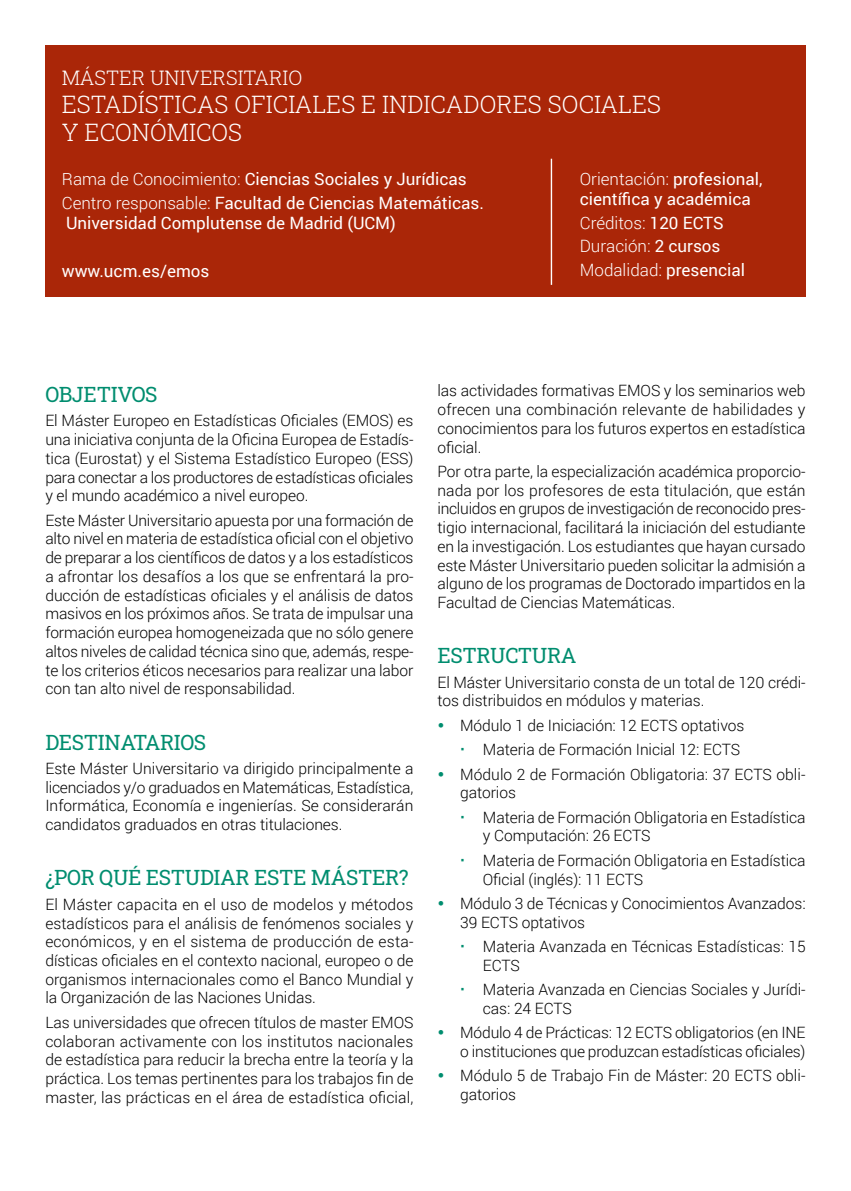
<style>
.page{position:relative;width:851px;height:1191px;background:#fff}
.page>*{position:absolute;margin:0;border:0;box-sizing:border-box;transform-origin:0 0}
.t1{font:300 24px/28px "Roboto Slab";color:#fff}
.t2{font:21px "Roboto Slab";letter-spacing:-.02em;color:#008d6f}
.t3{font:300 20px "Roboto Slab";color:#fff}
.t4{font:17px/24px "Roboto";color:#fff}
.t5{font:300 17px/24px "Roboto";color:#fff}
.t6{font:300 15.6px/18.8px "Roboto";letter-spacing:-.005em;color:#000}
.s1{font-weight:300}
.s2{font-weight:400}
</style>
<div class="page">
<div style="left:45px;top:45px;width:760px;height:252px;background:#aa2608"></div>
<hr style="left:550px;top:159px;width:2px;height:126px;background:#fff">
<p class="t3" style="left:62px;top:64px;width:242px">MÁSTER UNIVERSITARIO</p>
<h1 class="t1" style="left:62px;top:89px;width:600px">ESTADÍSTICAS OFICIALES E INDICADORES SOCIALES<br>Y ECONÓMICOS</h1>
<p class="t4" style="left:62px;top:166px;width:423px"><span class="s1">Rama de Conocimiento:</span> Ciencias Sociales y Jurídicas<br><span class="s1">Centro responsable:</span> Facultad de Ciencias Matemáticas.</p>
<p class="t4" style="left:66px;top:210px;width:331px">Universidad Complutense de Madrid (UCM)</p>
<p class="t4" style="left:62px;top:258px;width:149px">www.ucm.es/emos</p>
<p class="t4" style="left:579px;top:168px;width:184px;line-height:20px"><span class="s1">Orientación:</span> profesional, científica y académica</p>
<p class="t5" style="left:579px;top:210px;width:167px">Créditos: <span class="s2">120 ECTS<br></span>Duración: <span class="s2">2 cursos<br></span>Modalidad: <span class="s2">presencial</span></p>
<h2 class="t2" style="left:45px;top:380px;width:114px">OBJETIVOS</h2>
<p class="t6" style="left:45px;top:411px;width:369px;text-align:justify">El Máster Europeo en Estadísticas Oficiales (EMOS) es una iniciativa conjunta de la Oficina Europea de Estadís&shy;tica (Eurostat) y el Sistema Estadístico Europeo (ESS) para conectar a los productores de estadísticas oficiales y el mundo académico a nivel europeo.</p>
<p class="t6" style="left:45px;top:510px;width:369px;text-align:justify">Este Máster Universitario apuesta por una formación de alto nivel en materia de estadística oficial con el objetivo de preparar a los científicos de datos y a los estadísticos a afrontar los desafíos a los que se enfrentará la pro&shy;ducción de estadísticas oficiales y el análisis de datos masivos en los próximos años. Se trata de impulsar una formación europea homogeneizada que no sólo genere altos niveles de calidad técnica sino que, además, respe&shy;te los criterios éticos necesarios para realizar una labor con tan alto nivel de responsabilidad.</p>
<h2 class="t2" style="left:45px;top:727px;width:162px">DESTINATARIOS</h2>
<p class="t6" style="left:45px;top:758px;width:369px;text-align:justify">Este Máster Universitario va dirigido principalmente a licenciados y/o graduados en Matemáticas, Estadística, Informática, Economía e ingenierías. Se considerarán candidatos graduados en otras titulaciones.</p>
<h2 class="t2" style="left:45px;top:863px;width:365px">¿POR QUÉ ESTUDIAR ESTE MÁSTER?</h2>
<p class="t6" style="left:45px;top:894px;width:369px;text-align:justify">El Máster capacita en el uso de modelos y métodos estadísticos para el análisis de fenómenos sociales y económicos, y en el sistema de producción de esta&shy;dísticas oficiales en el contexto nacional, europeo o de organismos internacionales como el Banco Mundial y la Organización de las Naciones Unidas.</p>
<p class="t6" style="left:45px;top:1012px;width:369px;text-align:justify">Las universidades que ofrecen títulos de master EMOS colaboran activamente con los institutos nacionales de estadística para reducir la brecha entre la teoría y la práctica. Los temas pertinentes para los trabajos fin de master, las prácticas en el área de estadística oficial,</p>
<p class="t6" style="left:437px;top:381px;width:369px;text-align:justify">las actividades formativas EMOS y los seminarios web ofrecen una combinación relevante de habilidades y conocimientos para los futuros expertos en estadística oficial.</p>
<p class="t6" style="left:437px;top:461px;width:369px;text-align:justify">Por otra parte, la especialización académica proporcio&shy;nada por los profesores de esta titulación, que están incluidos en grupos de investigación de reconocido pres&shy;tigio internacional, facilitará la iniciación del estudiante en la investigación. Los estudiantes que hayan cursado este Máster Universitario pueden solicitar la admisión a alguno de los programas de Doctorado impartidos en la Facultad de Ciencias Matemáticas.</p>
<h2 class="t2" style="left:437px;top:641px;width:141px">ESTRUCTURA</h2>
<p class="t6" style="left:437px;top:672px;width:369px">El Máster Universitario consta de un total de 120 crédi&shy;tos distribuidos en módulos y materias.</p>
<p class="t6" style="left:460px;top:715px;width:285px">Módulo 1 de Iniciación: 12 ECTS optativos</p>
<p class="t6" style="left:483px;top:739px;width:259px">Materia de Formación Inicial 12: ECTS</p>
<p class="t6" style="left:460px;top:764px;width:347px">Módulo 2 de Formación Obligatoria: 37 ECTS obli-</p>
<p class="t6" style="left:483px;top:780px;width:324px;line-height:24.4px;text-indent:-23px">gatorios<br>Materia de Formación Obligatoria en Estadística</p>
<p class="t6" style="left:483px;top:823px;width:324px;line-height:24.4px">y Computación: 26 ECTS<br>Materia de Formación Obligatoria en Estadística</p>
<p class="t6" style="left:460px;top:866px;width:347px;line-height:24.4px;text-indent:23px">Oficial (inglés): 11 ECTS<br>Módulo 3 de Técnicas y Conocimientos Avanzados:</p>
<p class="t6" style="left:483px;top:909px;width:324px;line-height:24.4px;text-indent:-23px">39 ECTS optativos<br>Materia Avanzada en Técnicas Estadísticas: 15</p>
<p class="t6" style="left:483px;top:952px;width:324px;line-height:24.4px">ECTS<br>Materia Avanzada en Ciencias Sociales y Jurídi-</p>
<p class="t6" style="left:460px;top:995px;width:347px;line-height:24.4px;text-indent:23px">cas: 24 ECTS<br>Módulo 4 de Prácticas: 12 ECTS obligatorios (en INE</p>
<p class="t6" style="left:460px;top:1038px;width:347px;line-height:24.4px">o instituciones que produzcan estadísticas oficiales)<br>Módulo 5 de Trabajo Fin de Máster: 20 ECTS obli-</p>
<p class="t6" style="left:460px;top:1084px;width:57px">gatorios</p>
</div>
